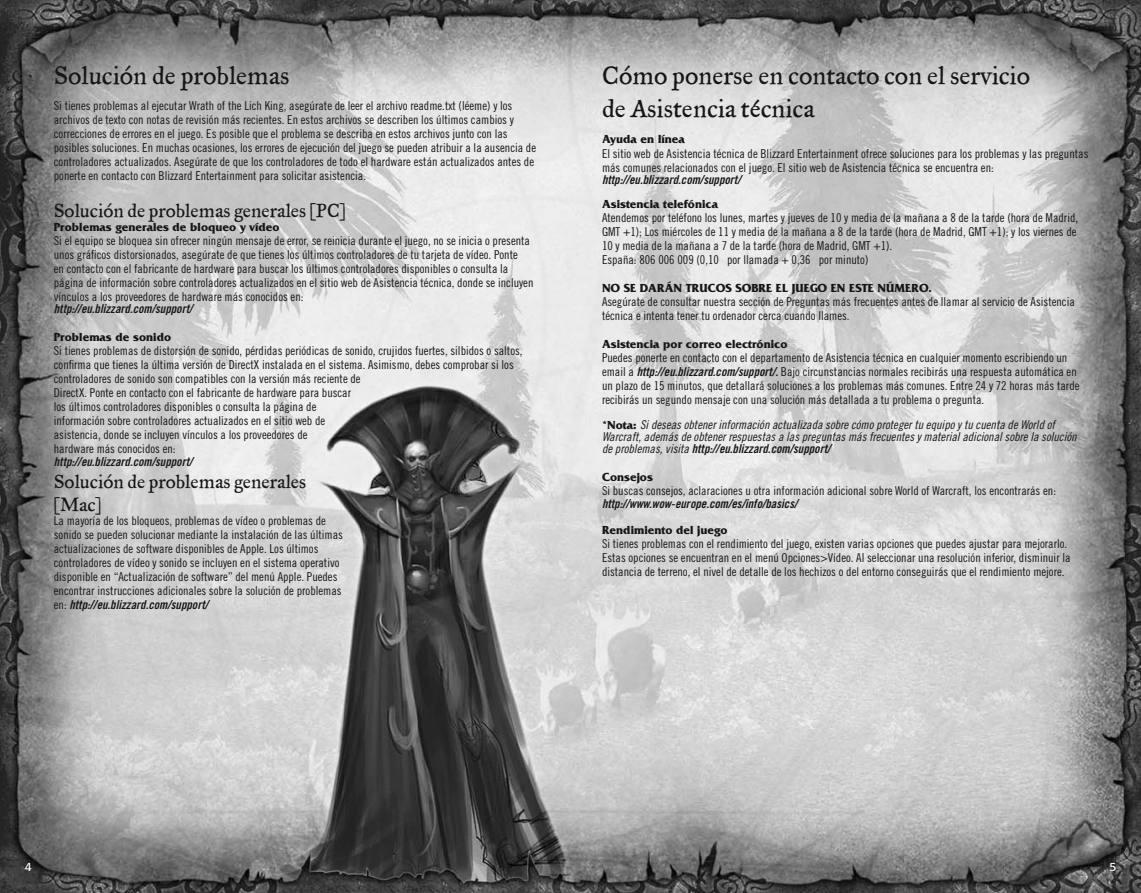
<style>
.page{position:relative;width:1141px;height:893px;background:#fff}
.page>*{position:absolute;margin:0;border:0;box-sizing:border-box;transform-origin:0 0}
.t1{font:28px/33.6px "Historical Fell Type Roman";color:#161616}
.t2{font:21px/22.8px "Historical Fell Type Roman";color:#161616}
.t3{font:12.25px/14px "Trade Gothic Cond Eighteen";color:#161616}
.t4{font:12.25px "Trade Gothic Bold Cond Twenty Obl";color:#161616}
.t5{font:700 12.25px "Friz Quadrata";color:#161616}
.t6{font:12.25px/12.2px "Trade Gothic Cond Eighteen Obl";color:#161616}
.t7{font:12.25px "Friz Quadrata";color:#fff}
.s1{font-family:"Trade Gothic Cond Eighteen"}
.s2{font-family:"Trade Gothic Bold Cond Twenty Obl"}
.s3{font-family:"Friz Quadrata";font-weight:700}
.s4{font-family:"Trade Gothic Cond Eighteen Obl"}
</style>
<div class="page">
<img style="left:0;top:0;width:1141px;height:893px">
<h1 class="t1" style="left:54px;top:62px;width:237px">Solución de problemas</h1>
<p class="t3" style="left:54px;top:100px;width:484px">Si tienes problemas al ejecutar Wrath of the Lich King, asegúrate de leer el archivo readme.txt (léeme) y los archivos de texto con notas de revisión más recientes. En estos archivos se describen los últimos cambios y correcciones de errores en el juego. Es posible que el problema se describa en estos archivos junto con las posibles soluciones. En muchas ocasiones, los errores de ejecución del juego se pueden atribuir a la ausencia de controladores actualizados. Asegúrate de que los controladores de todo el hardware están actualizados antes de ponerte en contacto con Blizzard Entertainment para solicitar asistencia.</p>
<h2 class="t2" style="left:54px;top:201px;width:294px">Solución de problemas generales (PC)</h2>
<p class="t5" style="left:54px;top:223px;width:227px">Problemas generales de bloqueo y vídeo</p>
<p class="t3" style="left:54px;top:235px;width:481px">Si el equipo se bloquea sin ofrecer ningún mensaje de error, se reinicia durante el juego, no se inicia o presenta unos gráficos distorsionados, asegúrate de que tienes los últimos controladores de tu tarjeta de vídeo. Ponte<br>en contacto con el fabricante de hardware para buscar los últimos controladores disponibles o consulta la página de información sobre controladores actualizados en el sitio web de Asistencia técnica, donde se incluyen vínculos a los proveedores de hardware más conocidos en:</p>
<p class="t4" style="left:54px;top:304px;width:140px">http://eu.blizzard.com/support/</p>
<p class="t5" style="left:54px;top:333px;width:119px">Problemas de sonido</p>
<p class="t3" style="left:54px;top:345px;width:470px">Si tienes problemas de distorsión de sonido, pérdidas periódicas de sonido, crujidos fuertes, silbidos o saltos, confirma que tienes la última versión de DirectX instalada en el sistema. Asimismo, debes comprobar si los controladores de sonido son compatibles con la versión más reciente de<br>DirectX. Ponte en contacto con el fabricante de hardware para buscar<br>los últimos controladores disponibles o consulta la página de<br>información sobre controladores actualizados en el sitio web de<br>asistencia, donde se incluyen vínculos a los proveedores de<br>hardware más conocidos en:</p>
<p class="t4" style="left:54px;top:457px;width:140px">http://eu.blizzard.com/support/</p>
<h2 class="t2" style="left:54px;top:473px;width:254px">Solución de problemas generales (Mac)</h2>
<p class="t3" style="left:54px;top:515px;width:291px">La mayoría de los bloqueos, problemas de vídeo o problemas de sonido se pueden solucionar mediante la instalación de las últimas actualizaciones de software disponibles de Apple. Los últimos controladores de vídeo y sonido se incluyen en el sistema operativo disponible en “Actualización de software” del menú Apple. Puedes encontrar instrucciones adicionales sobre la solución de problemas</p>
<p class="t4" style="left:54px;top:600px;width:156px"><span class="s1">en:</span> http://eu.blizzard.com/support/</p>
<h1 class="t1" style="left:602px;top:61px;width:430px">Cómo ponerse en contacto con el servicio de Asistencia técnica</h1>
<p class="t5" style="left:602px;top:135px;width:84px">Ayuda en línea</p>
<p class="t3" style="left:602px;top:147px;width:488px">El sitio web de Asistencia técnica de Blizzard Entertainment ofrece soluciones para los problemas y las preguntas más comunes relacionados con el juego. El sitio web de Asistencia técnica se encuentra en:</p>
<p class="t4" style="left:602px;top:175px;width:140px">http://eu.blizzard.com/support/</p>
<p class="t5" style="left:602px;top:200px;width:118px">Asistencia telefónica</p>
<p class="t3" style="left:602px;top:212px;width:478px">Atendemos por teléfono los lunes, martes y jueves de 10 y media de la mañana a 8 de la tarde (hora de Madrid, GMT +1); Los miércoles de 11 y media de la mañana a 8 de la tarde (hora de Madrid, GMT +1); y los viernes de 10 y media de la mañana a 7 de la tarde (hora de Madrid, GMT +1).<br>España: 806 006 009 (0,10 por llamada + 0,36 por minuto)</p>
<p class="t5" style="left:602px;top:284px;width:332px">NO SE DARÁN TRUCOS SOBRE EL JUEGO EN ESTE NÚMERO.</p>
<p class="t3" style="left:602px;top:296px;width:474px">Asegúrate de consultar nuestra sección de Preguntas más frecuentes antes de llamar al servicio de Asistencia técnica e intenta tener tu ordenador cerca cuando llames.</p>
<p class="t5" style="left:602px;top:340px;width:187px">Asistencia por correo electrónico</p>
<p class="t3" style="left:602px;top:352px;width:479px">Puedes ponerte en contacto con el departamento de Asistencia técnica en cualquier momento escribiendo un email a <span class="s2">http://eu.blizzard.com/support/.</span> Bajo circunstancias normales recibirás una respuesta automática en un plazo de 15 minutos, que detallará soluciones a los problemas más comunes. Entre 24 y 72 horas más tarde recibirás un segundo mensaje con una solución más detallada a tu problema o pregunta.</p>
<p class="t6" style="left:602px;top:419px;width:476px"><span class="s3">*Nota:</span> Si deseas obtener información actualizada sobre cómo proteger tu equipo y tu cuenta de World of<br>Warcraft, además de obtener respuestas a las preguntas más frecuentes y material adicional sobre la solución</p>
<p class="t4" style="left:602px;top:444px;width:230px"><span class="s4">de problemas, visita</span> http://eu.blizzard.com/support/</p>
<p class="t5" style="left:602px;top:473px;width:52px">Consejos</p>
<p class="t3" style="left:602px;top:485px;width:456px">Si buscas consejos, aclaraciones u otra información adicional sobre World of Warcraft, los encontrarás en:</p>
<p class="t4" style="left:602px;top:499px;width:197px">http://www.wow-europe.com/es/info/basics/</p>
<p class="t5" style="left:602px;top:525px;width:127px">Rendimiento del juego</p>
<p class="t3" style="left:602px;top:537px;width:470px">Si tienes problemas con el rendimiento del juego, existen varias opciones que puedes ajustar para mejorarlo.<br>Estas opciones se encuentran en el menú Opciones&gt;Vídeo. Al seleccionar una resolución inferior, disminuir la distancia de terreno, el nivel de detalle de los hechizos o del entorno conseguirás que el rendimiento mejore.</p>
<p class="t7" style="left:25px;top:862px;width:8px">4</p>
<p class="t7" style="left:1109px;top:862px;width:8px">5</p>
</div>
